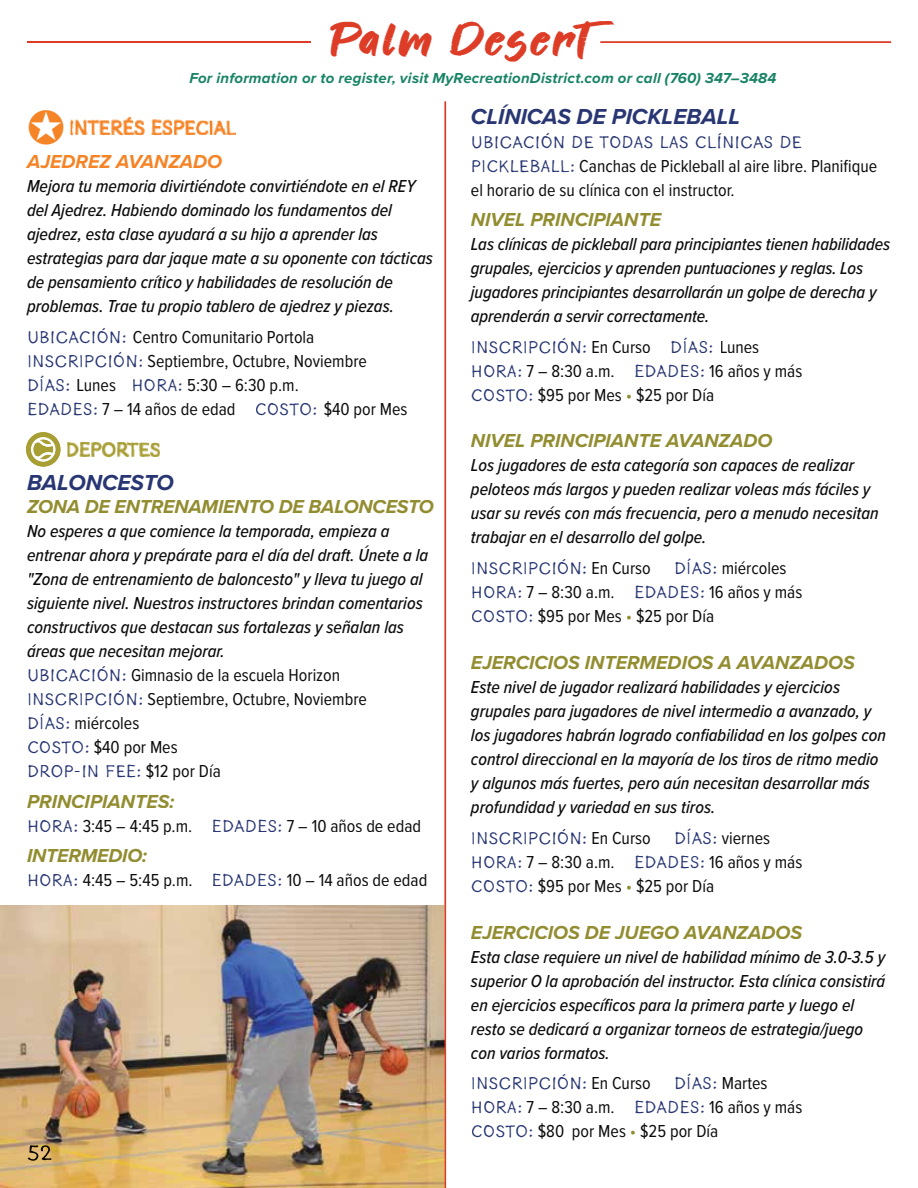
<style>
.page{position:relative;width:918px;height:1188px;background:#fff}
.page>*{position:absolute;margin:0;border:0;box-sizing:border-box;transform-origin:0 0}
.t1{font:46.5px "Fonters";letter-spacing:.07em;color:#dd3d27}
.t2{font:italic 700 22.5px "Proxima Nova";color:#283673}
.t3{font:italic 700 19.5px "Proxima Nova";color:#928d30}
.t4{font:italic 700 19.5px "Proxima Nova";color:#f58427}
.t5{font:italic 500 18px/24px "Proxima Nova Cond";color:#0c0c0d}
.t6{font:18px/24px "Proxima Nova Cond";color:#0c0c0d}
.t7{font:18px "Goodlife Sans";color:#283673}
.t8{font:italic 700 15px "Proxima Nova";letter-spacing:.015em;color:#188366}
.s1{font-family:"Goodlife Sans";color:#283673}
.s2{font-family:"Goodlife Sans";font-weight:400;font-style:normal;color:#283673}
.s3{font-weight:400;font-style:normal}
.s4{font-family:"Proxima Nova Cond";color:#0c0c0d}
.s5{color:#928d30}
</style>
<div class="page">
<img style="left:0;top:905px;width:445px;height:283px">
<svg style="left:600px;top:41px;width:291px;height:2px"></svg>
<hr style="left:27px;top:41px;width:283px;height:2px;background:#dd3d27">
<img style="left:28px;top:1145px;width:24px;height:16px">
<svg style="left:445px;top:102px;width:1px;height:1086px"></svg>
<svg style="left:26px;top:432px;width:35px;height:35px"></svg>
<img style="left:67px;top:442px;width:93px;height:16px">
<img style="left:70px;top:117px;width:157px;height:18px">
<h1 class="t1" style="left:332px;top:11px;width:289px">Palm Desert</h1>
<p class="t8" style="left:189px;top:67px;width:589px">For information or to register, visit MyRecreationDistrict.com or call (760) 347–3484</p>
<p class="t4" style="left:27px;top:147px;width:197px">AJEDREZ AVANZADO</p>
<p class="t5" style="left:27px;top:174px;width:407px">Mejora tu memoria divirtiéndote convirtiéndote en el REY del Ajedrez. Habiendo dominado los fundamentos del ajedrez, esta clase ayudará a su hijo a aprender las estrategias para dar jaque mate a su oponente con tácticas de pensamiento crítico y habilidades de resolución de problemas. Trae tu propio tablero de ajedrez y piezas.</p>
<p class="t6" style="left:27px;top:324px;width:382px"><span class="s1">UBICACIÓN:</span> Centro Comunitario Portola <span class="s1">INSCRIPCIÓN:</span> Septiembre, Octubre, Noviembre <span class="s1">DÍAS:</span> Lunes <span class="s1">HORA:</span> 5:30 – 6:30 p.m.<br><span class="s1">EDADES:</span> 7 – 14 años de edad <span class="s1">COSTO:</span> $40 por Mes</p>
<p class="t2" style="left:27px;top:466px;width:148px">BALONCESTO</p>
<p class="t3" style="left:27px;top:492px;width:408px">ZONA DE ENTRENAMIENTO DE BALONCESTO</p>
<p class="t5" style="left:27px;top:519px;width:403px">No esperes a que comience la temporada, empieza a entrenar ahora y prepárate para el día del draft. Únete a la "Zona de entrenamiento de baloncesto" y lleva tu juego al siguiente nivel. Nuestros instructores brindan comentarios constructivos que destacan sus fortalezas y señalan las áreas que necesitan mejorar.<br><span class="s2">UBICACIÓN:</span> <span class="s3">Gimnasio de la escuela Horizon </span><span class="s2">INSCRIPCIÓN:</span> <span class="s3">Septiembre, Octubre, Noviembre<br></span><span class="s2">DÍAS:</span> <span class="s3">miércoles<br></span><span class="s2">COSTO:</span> <span class="s3">$40 por Mes</span></p>
<p class="t7" style="left:27px;top:762px;width:195px">DROP-IN FEE: <span class="s4">$12 por Día</span></p>
<p class="t3" style="left:27px;top:786px;width:149px">PRINCIPIANTES:</p>
<p class="t6" style="left:27px;top:813px;width:396px"><span class="s1">HORA:</span> 3:45 – 4:45 p.m. <span class="s1">EDADES:</span> 7 – 10 años de edad</p>
<p class="t3" style="left:27px;top:841px;width:122px">INTERMEDIO:</p>
<p class="t6" style="left:27px;top:867px;width:402px"><span class="s1">HORA:</span> 4:45 – 5:45 p.m. <span class="s1">EDADES:</span> 10 – 14 años de edad</p>
<p class="t2" style="left:471px;top:100px;width:271px">CLÍNICAS DE PICKLEBALL</p>
<p class="t7" style="left:471px;top:132px;width:333px">UBICACIÓN DE TODAS LAS CLÍNICAS DE</p>
<p class="t6" style="left:471px;top:153px;width:408px"><span class="s1">PICKLEBALL:</span> Canchas de Pickleball al aire libre. Planifique el horario de su clínica con el instructor.</p>
<p class="t3" style="left:471px;top:205px;width:192px">NIVEL PRINCIPIANTE</p>
<p class="t5" style="left:471px;top:231px;width:421px">Las clínicas de pickleball para principiantes tienen habilidades grupales, ejercicios y aprenden puntuaciones y reglas. Los jugadores principiantes desarrollarán un golpe de derecha y aprenderán a servir correctamente.</p>
<p class="t7" style="left:471px;top:337px;width:290px">INSCRIPCIÓN: <span class="s4">En Curso</span> DÍAS: <span class="s4">Lunes</span></p>
<p class="t6" style="left:471px;top:358px;width:333px"><span class="s1">HORA:</span> 7 – 8:30 a.m. <span class="s1">EDADES:</span> 16 años y más<br><span class="s1">COSTO:</span> $95 por Mes <span class="s5">•</span> $25 por Día</p>
<p class="t3" style="left:471px;top:426px;width:303px">NIVEL PRINCIPIANTE AVANZADO</p>
<p class="t5" style="left:471px;top:453px;width:409px">Los jugadores de esta categoría son capaces de realizar peloteos más largos y pueden realizar voleas más fáciles y usar su revés con más frecuencia, pero a menudo necesitan trabajar en el desarrollo del golpe.</p>
<p class="t7" style="left:471px;top:559px;width:181px">INSCRIPCIÓN: <span class="s4">En Curso</span></p>
<p class="t6" style="left:471px;top:556px;width:333px;text-indent:203px"><span class="s1">DÍAS:</span> miércoles<br><span class="s1">HORA:</span> 7 – 8:30 a.m. <span class="s1">EDADES:</span> 16 años y más<br><span class="s1">COSTO:</span> $95 por Mes <span class="s5">•</span> $25 por Día</p>
<p class="t3" style="left:471px;top:648px;width:385px">EJERCICIOS INTERMEDIOS A AVANZADOS</p>
<p class="t5" style="left:471px;top:674px;width:417px">Este nivel de jugador realizará habilidades y ejercicios grupales para jugadores de nivel intermedio a avanzado, y los jugadores habrán logrado confiabilidad en los golpes con control direccional en la mayoría de los tiros de ritmo medio y algunos más fuertes, pero aún necesitan desarrollar más profundidad y variedad en sus tiros.</p>
<p class="t7" style="left:471px;top:828px;width:181px">INSCRIPCIÓN: <span class="s4">En Curso</span></p>
<p class="t6" style="left:471px;top:825px;width:333px;text-indent:203px"><span class="s1">DÍAS:</span> viernes<br><span class="s1">HORA:</span> 7 – 8:30 a.m. <span class="s1">EDADES:</span> 16 años y más<br><span class="s1">COSTO:</span> $95 por Mes <span class="s5">•</span> $25 por Día</p>
<p class="t3" style="left:471px;top:918px;width:333px">EJERCICIOS DE JUEGO AVANZADOS</p>
<p class="t5" style="left:471px;top:944px;width:416px">Esta clase requiere un nivel de habilidad mínimo de 3.0-3.5 y superior O la aprobación del instructor. Esta clínica consistirá en ejercicios específicos para la primera parte y luego el resto se dedicará a organizar torneos de estrategia/juego con varios formatos.</p>
<p class="t7" style="left:471px;top:1074px;width:181px">INSCRIPCIÓN: <span class="s4">En Curso</span></p>
<p class="t6" style="left:471px;top:1071px;width:333px;text-indent:203px"><span class="s1">DÍAS:</span> Martes<br><span class="s1">HORA:</span> 7 – 8:30 a.m. <span class="s1">EDADES:</span> 16 años y más<br><span class="s1">COSTO:</span> $80 por Mes <span class="s5">•</span> $25 por Día</p>
</div>
